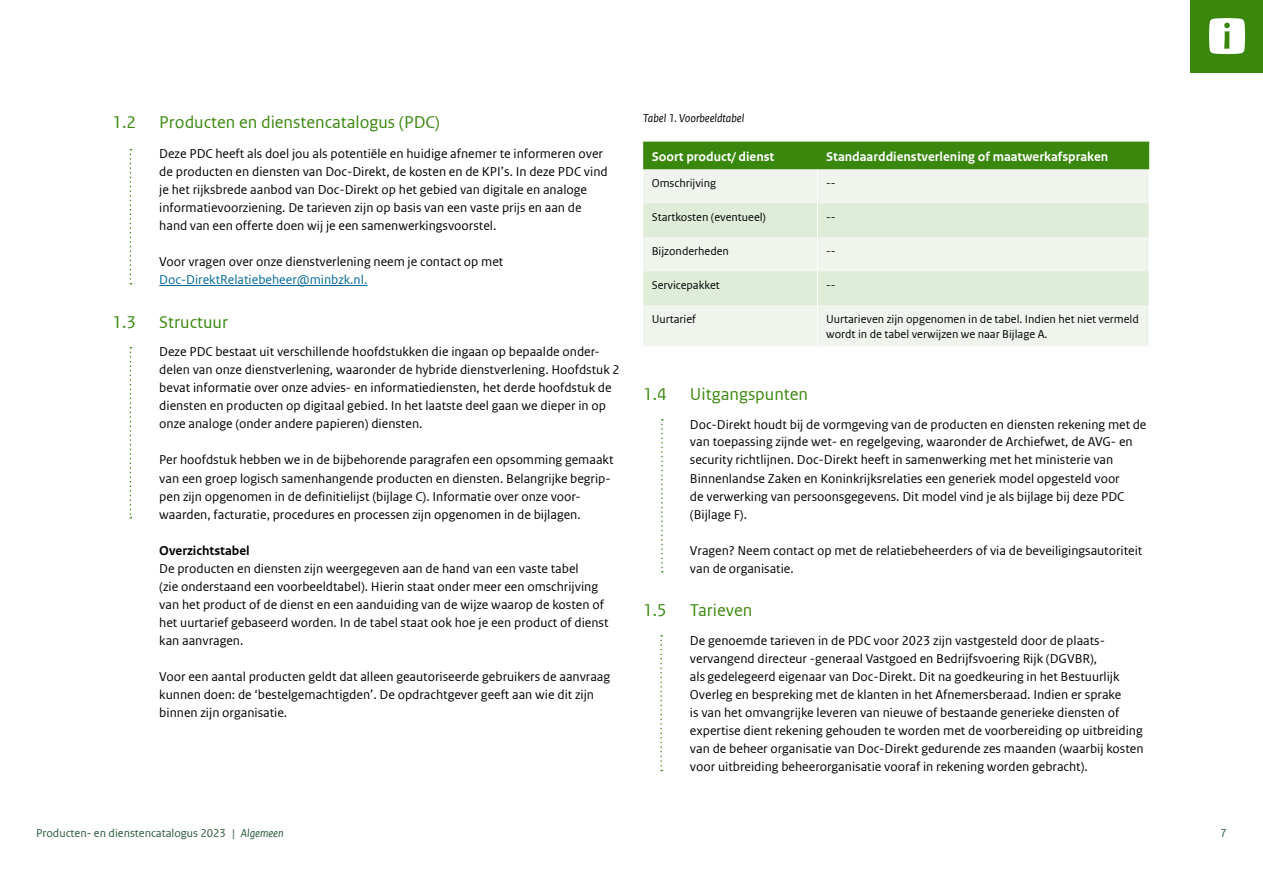
<style>
.page{position:relative;width:1263px;height:893px;background:#fff}
.page>*{position:absolute;margin:0;border:0;box-sizing:border-box;transform-origin:0 0}
.Head_2{font:18px "Rijksoverheid Sans Web Text";color:#39870c}
.Body{font:13.5px/18px "Rijksoverheid Sans Web Text";color:#000}
.Table_Head{font:700 13.5px "Rijksoverheid Sans Web Text";color:#fff}
.Head_3{font:700 13.5px "Rijksoverheid Sans Web Text";color:#000}
.Table_Body_Left{font:12px/14.4px "Rijksoverheid Sans Web Text";color:#000}
.t1{font:12px "Rijksoverheid Sans Web Text";color:#275937}
.Image_Caption{font:italic 12px "Rijksoverheid Sans Web Text";color:#000}
.s1{font-family:"Rijksoverheid Sans Web Text Regular 2"}
.s2{color:#01689b}
.s3{font-style:italic}
</style>
<div class="page">
<svg style="left:661px;top:419px;width:2px;height:153px"></svg>
<svg style="left:660px;top:635px;width:2px;height:136px"></svg>
<svg style="left:130px;top:149px;width:1px;height:135px"></svg>
<svg style="left:130px;top:347px;width:1px;height:171px"></svg>
<hr style="left:159px;top:285px;width:208px;height:1px;background:#01689b">
<div style="left:643px;top:142px;width:506px;height:28px;background:#39870c"></div>
<div style="left:643px;top:170px;width:506px;height:176px;background:#eff5ec"></div>
<svg style="left:643px;top:203px;width:506px;height:102px;background:#e4efde"></svg>
<hr style="left:817px;top:170px;width:1px;height:33px;background:#fff">
<hr style="left:817px;top:203px;width:1px;height:34px;background:#fff">
<hr style="left:817px;top:237px;width:1px;height:34px;background:#fff">
<hr style="left:817px;top:271px;width:1px;height:34px;background:#fff">
<hr style="left:817px;top:305px;width:1px;height:41px;background:#fff">
<div style="left:1191px;top:0;width:72px;height:72px;background:#39870c"></div>
<svg style="left:1209px;top:18px;width:36px;height:36px"></svg>
<h2 class="Head_2" style="left:112px;top:112px;width:25px">1.2</h2>
<h2 class="Head_2" style="left:159px;top:112px;width:282px">Producten en dienstencatalogus (PDC)</h2>
<p class="Body" style="left:159px;top:145px;width:450px">Deze PDC heeft als doel jou als potentiële en huidige afnemer te informeren over de producten en diensten van Doc-Direkt, de kosten en de KPI’s. In deze PDC vind je het rijksbrede aanbod van Doc-Direkt op het gebied van digitale en analoge informatievoorziening. De tarieven zijn op basis van een vaste prijs en aan de <span class="s1">hand van een offerte doen wij je een samenwerkingsvoorstel.</span></p>
<p class="Body" style="left:159px;top:253px;width:346px">Voor vragen over onze dienstverlening neem je contact op met<br><span class="s2">Doc-DirektRelatiebeheer@minbzk.nl.</span></p>
<h2 class="Head_2" style="left:112px;top:312px;width:25px">1.3</h2>
<h2 class="Head_2" style="left:159px;top:312px;width:70px">Structuur</h2>
<p class="Body" style="left:159px;top:343px;width:462px">Deze PDC bestaat uit verschillende hoofdstukken die ingaan op bepaalde onder&shy;delen van onze dienstverlening, waaronder de hybride dienstverlening. Hoofdstuk 2 bevat informatie over onze advies- en informatiediensten, het derde hoofdstuk de diensten en producten op digitaal gebied. In het laatste deel gaan we dieper in op onze analoge (onder andere papieren) diensten.</p>
<p class="Body" style="left:159px;top:451px;width:456px">Per hoofdstuk hebben we in de bijbehorende paragrafen een opsomming gemaakt <span class="s1">van een groep logisch samenhangende producten en diensten. Belangrijke begrip&shy;</span>pen zijn opgenomen in de definitielijst (bijlage C). Informatie over onze voor&shy;waarden, facturatie, procedures en processen zijn opgenomen in de bijlagen.</p>
<h3 class="Head_3" style="left:159px;top:542px;width:92px">Overzichtstabel</h3>
<p class="Body" style="left:159px;top:559px;width:451px">De producten en diensten zijn weergegeven aan de hand van een vaste tabel<br>(zie onderstaand een voorbeeldtabel). Hierin staat onder meer een omschrijving van het product of de dienst en een aanduiding van de wijze waarop de kosten of het uurtarief gebaseerd worden. In de tabel staat ook hoe je een product of dienst kan aanvragen.</p>
<p class="Body" style="left:159px;top:667px;width:452px">Voor een aantal producten geldt dat alleen geautoriseerde gebruikers de aanvraag kunnen doen: de ‘bestelgemachtigden’. De opdrachtgever geeft aan wie dit zijn binnen zijn organisatie.</p>
<p class="Image_Caption" style="left:643px;top:112px;width:103px">Tabel 1. Voorbeeldtabel</p>
<p class="Table_Head" style="left:652px;top:149px;width:124px">Soort product/ dienst</p>
<p class="Table_Head" style="left:826px;top:149px;width:284px">Standaarddienstverlening of maatwerkafspraken</p>
<p class="Table_Body_Left" style="left:652px;top:176px;width:66px">Omschrijving</p>
<p class="Table_Body_Left" style="left:826px;top:176px;width:11px">--</p>
<p class="Table_Body_Left" style="left:652px;top:210px;width:116px">Startkosten (eventueel)</p>
<p class="Table_Body_Left" style="left:826px;top:210px;width:11px">--</p>
<p class="Table_Body_Left" style="left:652px;top:244px;width:79px">Bijzonderheden</p>
<p class="Table_Body_Left" style="left:826px;top:244px;width:11px">--</p>
<p class="Table_Body_Left" style="left:652px;top:278px;width:70px">Servicepakket</p>
<p class="Table_Body_Left" style="left:826px;top:278px;width:11px">--</p>
<p class="Table_Body_Left" style="left:652px;top:312px;width:46px">Uurtarief</p>
<p class="Table_Body_Left" style="left:826px;top:312px;width:314px">Uurtarieven zijn opgenomen in de tabel. Indien het niet vermeld wordt in de tabel verwijzen we naar Bijlage A.</p>
<h2 class="Head_2" style="left:643px;top:384px;width:25px">1.4</h2>
<h2 class="Head_2" style="left:690px;top:384px;width:120px">Uitgangspunten</h2>
<p class="Body" style="left:690px;top:415px;width:458px"><span class="s1">Doc-Direkt houdt bij de vormgeving van de producten en diensten rekening met de </span>van toepassing zijnde wet- en regelgeving, waaronder de Archiefwet, de AVG- en security richtlijnen. Doc-Direkt heeft in samenwerking met het ministerie van Binnenlandse Zaken en Koninkrijksrelaties een generiek model opgesteld voor<br>de verwerking van persoonsgegevens. Dit model vind je als bijlage bij deze PDC (Bijlage F).</p>
<p class="Body" style="left:690px;top:541px;width:454px">Vragen? Neem contact op met de relatiebeheerders of via de beveiligingsautoriteit <span class="s1">van de organisatie.</span></p>
<h2 class="Head_2" style="left:643px;top:600px;width:25px">1.5</h2>
<h2 class="Head_2" style="left:690px;top:600px;width:64px">Tarieven</h2>
<p class="Body" style="left:690px;top:631px;width:455px">De genoemde tarieven in de PDC voor 2023 zijn vastgesteld door de plaats&shy;vervangend directeur -generaal Vastgoed en Bedrijfsvoering Rijk (DGVBR),<br><span class="s1">als gedelegeerd eigenaar van Doc-Direkt. Dit na goedkeuring in het Bestuurlijk </span>Overleg en bespreking met de klanten in het Afnemersberaad. Indien er sprake<br>is van het omvangrijke leveren van nieuwe of bestaande generieke diensten of expertise dient rekening gehouden te worden met de voorbereiding op uitbreiding van de beheer organisatie van Doc-Direkt gedurende zes maanden (waarbij kosten voor uitbreiding beheerorganisatie vooraf in rekening worden gebracht).</p>
<p class="t1" style="left:36px;top:826px;width:249px">Producten- en dienstencatalogus 2023 | <span class="s3">Algemeen</span></p>
<p class="t1" style="left:1220px;top:826px;width:8px">7</p>
</div>
